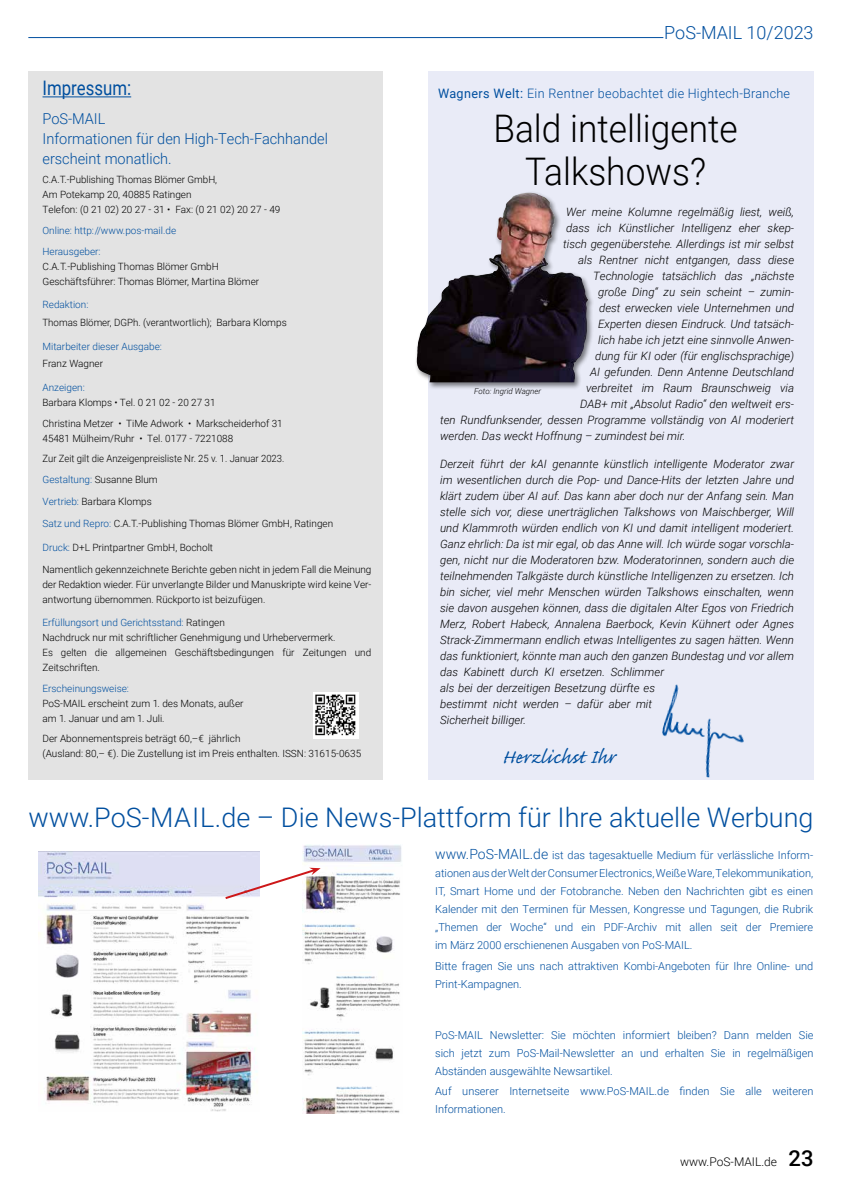
<style>
.page{position:relative;width:842px;height:1191px;background:#fff}
.page>*{position:absolute;margin:0;border:0;box-sizing:border-box;transform-origin:0 0}
.t1{font:300 38px/43px "Roboto";color:#000;text-align:center;scale:.93 1}
.t2{font:300 27px "Roboto";color:#004f9f}
.t3{font:25px "Caflisch Script Pro";color:#004f9f}
.t4{font:20px "Roboto";color:#004f9f;scale:.84 1}
.t5{font:300 18px "Roboto";color:#004f9f}
.t6{font:300 15px/20px "Roboto";color:#004f9f}
.t7{font:300 13px "Roboto";letter-spacing:.03em;color:#004f9f}
.t8{font:300 12px "Roboto";color:#000}
.t9{font:italic 300 11.5px/16px "Roboto";color:#000}
.t10{font:300 11px/18px "Roboto";color:#004f9f;text-align:justify}
.t11{font:300 10px/15px "Roboto";color:#000}
.t12{font:300 10px/20.7px "Roboto";color:#004f9f}
.t13{font:italic 300 8px "Roboto";color:#000}
.s1{color:#004f9f}
.s2{font-weight:400}
.s3{font-size:14px}
.s4{font-weight:500;font-size:22px}
</style>
<div class="page">
<div style="left:428px;top:71px;width:386px;height:709px;background:#e9ebf7"></div>
<div style="left:28px;top:71px;width:355px;height:709px;background:#e3e3e3"></div>
<img style="left:313px;top:693px;width:46px;height:45px">
<div style="left:414px;top:190px;width:181px;height:200px;background:#000;opacity:.5"></div>
<img style="left:416px;top:195px;width:172px;height:187px">
<hr style="left:43px;top:96px;width:88px;height:1px;background:#004f9f">
<hr style="left:28px;top:37px;width:635px;height:1px;background:#004f9f">
<img style="left:302px;top:845px;width:100px;height:268px">
<img style="left:39px;top:851px;width:221px;height:260px">
<img style="left:662px;top:684px;width:82px;height:94px">
<svg style="left:223px;top:867px;width:98px;height:33px"></svg>
<h3 class="t4" style="left:43px;top:74px;width:107px">Impressum:</h3>
<h3 class="t6" style="left:43px;top:108px;width:287px">PoS-MAIL<br>Informationen für den High-Tech-Fachhandel erscheint monatlich.</h3>
<p class="t11" style="left:43px;top:172px;width:239px">C.A.T.-Publishing Thomas Blömer GmbH,<br>Am Potekamp 20, 40885 Ratingen<br>Telefon: (0 21 02) 20 27 - 31 • Fax: (0 21 02) 20 27 - 49</p>
<p class="t12" style="left:43px;top:220px;width:135px">Online: http://www.pos-mail.de<br>Herausgeber:</p>
<p class="t11" style="left:43px;top:258px;width:218px">C.A.T.-Publishing Thomas Blömer GmbH<br>Geschäftsführer: Thomas Blömer, Martina Blömer</p>
<p class="t12" style="left:43px;top:294px;width:47px">Redaktion:</p>
<p class="t11" style="left:43px;top:314px;width:246px">Thomas Blömer, DGPh. (verantwortlich); Barbara Klomps</p>
<p class="t12" style="left:43px;top:335px;width:121px">Mitarbeiter dieser Ausgabe:</p>
<p class="t11" style="left:43px;top:356px;width:62px">Franz Wagner</p>
<p class="t12" style="left:43px;top:376px;width:44px">Anzeigen:</p>
<p class="t11" style="left:43px;top:391px;width:242px;line-height:20.7px">Barbara Klomps • Tel. 0 21 02 - 20 27 31<br>Christina Metzer • TiMe Adwork • Markscheiderhof 31</p>
<p class="t11" style="left:43px;top:427px;width:243px;line-height:20.7px">45481 Mülheim/Ruhr • Tel. 0177 - 7221088<br>Zur Zeit gilt die Anzeigenpreisliste Nr. 25 v. 1. Januar 2023.<br><span class="s1">Gestaltung:</span> Susanne Blum</p>
<p class="t11" style="left:43px;top:493px;width:111px"><span class="s1">Vertrieb:</span> Barbara Klomps</p>
<p class="t11" style="left:43px;top:516px;width:292px"><span class="s1">Satz und Repro:</span> C.A.T.-Publishing Thomas Blömer GmbH, Ratingen</p>
<p class="t11" style="left:43px;top:539px;width:172px"><span class="s1">Druck:</span> D+L Printpartner GmbH, Bocholt</p>
<p class="t11" style="left:43px;top:561px;width:330px;text-align:justify">Namentlich gekennzeichnete Berichte geben nicht in jedem Fall die Meinung der Redaktion wieder. Für unverlangte Bilder und Manuskripte wird keine Ver&shy;antwortung übernommen. Rückporto ist beizufügen.</p>
<p class="t11" style="left:43px;top:615px;width:330px"><span class="s1">Erfüllungsort und Gerichtsstand:</span> Ratingen<br>Nachdruck nur mit schriftlicher Genehmigung und Urhebervermerk.<br>Es gelten die allgemeinen Geschäftsbedingungen für Zeitungen und Zeitschriften.</p>
<p class="t12" style="left:43px;top:677px;width:88px">Erscheinungsweise:</p>
<p class="t11" style="left:43px;top:695px;width:203px">PoS-MAIL erscheint zum 1. des Monats, außer am 1. Januar und am 1. Juli.</p>
<p class="t11" style="left:43px;top:731px;width:320px">Der Abonnementspreis beträgt 60,–€ jährlich<br>(Ausland: 80,– €). Die Zustellung ist im Preis enthalten. ISSN: 31615-0635</p>
<h3 class="t5" style="left:664px;top:20px;width:151px">PoS-MAIL 10/2023</h3>
<p class="t7" style="left:438px;top:84px;width:354px"><span class="s2">Wagners Welt:</span> Ein Rentner beobachtet die Hightech-Branche</p>
<h1 class="t1" style="left:493px;top:106px;width:264px">Bald intelligente<br>Talkshows?</h1>
<p class="t9" style="left:566px;top:204px;width:229px">Wer meine Kolumne regelmäßig liest, weiß,</p>
<p class="t9" style="left:566px;top:220px;width:229px">dass ich Künstlicher Intelligenz eher skep-</p>
<p class="t9" style="left:563px;top:236px;width:232px">tisch gegenüberstehe. Allerdings ist mir selbst</p>
<p class="t9" style="left:578px;top:252px;width:218px">als Rentner nicht entgangen, dass diese</p>
<p class="t9" style="left:593px;top:268px;width:202px">Technologie tatsächlich das „nächste</p>
<p class="t9" style="left:598px;top:284px;width:197px">große Ding“ zu sein scheint – zumin-</p>
<p class="t9" style="left:599px;top:300px;width:197px">dest erwecken viele Unternehmen und</p>
<p class="t9" style="left:598px;top:316px;width:197px">Experten diesen Eindruck. Und tatsäch-</p>
<p class="t9" style="left:598px;top:332px;width:197px">lich habe ich jetzt eine sinnvolle Anwen-</p>
<p class="t9" style="left:595px;top:348px;width:200px">dung für KI oder (für englischsprachige)</p>
<p class="t9" style="left:590px;top:363px;width:205px">AI gefunden. Denn Antenne Deutschland</p>
<p class="t9" style="left:586px;top:379px;width:209px">verbreitet im Raum Braunschweig via</p>
<p class="t9" style="left:580px;top:395px;width:215px">DAB+ mit „Absolut Radio“ den weltweit ers-</p>
<p class="t9" style="left:440px;top:411px;width:355px">ten Rundfunksender, dessen Programme vollständig von AI moderiert</p>
<p class="t9" style="left:440px;top:427px;width:247px">werden. Das weckt Hoffnung – zumindest bei mir.</p>
<p class="t9" style="left:440px;top:455px;width:356px">Derzeit führt der kAI genannte künstlich intelligente Moderator zwar im wesentlichen durch die Pop- und Dance-Hits der letzten Jahre und klärt zudem über AI auf. Das kann aber doch nur der Anfang sein. Man stelle sich vor, diese unerträglichen Talkshows von Maischberger, Will und Klammroth würden endlich von KI und damit intelligent moderiert.<br>Ganz ehrlich: Da ist mir egal, ob das Anne will. Ich würde sogar vorschla&shy;gen, nicht nur die Moderatoren bzw. Moderatorinnen, sondern auch die teilnehmenden Talkgäste durch künstliche Intelligenzen zu ersetzen. Ich bin sicher, viel mehr Menschen würden Talkshows einschalten, wenn sie davon ausgehen können, dass die digitalen Alter Egos von Friedrich Merz, Robert Habeck, Annalena Baerbock, Kevin Kühnert oder Agnes Strack-Zimmermann endlich etwas Intelligentes zu sagen hätten. Wenn das funktioniert, könnte man auch den ganzen Bundestag und vor allem das Kabinett durch KI ersetzen. Schlimmer<br>als bei der derzeitigen Besetzung dürfte es<br>bestimmt nicht werden – dafür aber mit<br>Sicherheit billiger.</p>
<p class="t13" style="left:474px;top:385px;width:68px">Foto: Ingrid Wagner</p>
<h3 class="t3" style="left:502px;top:743px;width:115px">Herzlichst Ihr</h3>
<h2 class="t2" style="left:28px;top:798px;width:787px">www.PoS-MAIL.de – Die News-Plattform für Ihre aktuelle Werbung</h2>
<p class="t10" style="left:435px;top:846px;width:380px"><span class="s3">www.PoS-MAIL.de</span> ist das tagesaktuelle Medium für verlässliche Inform&shy;ationen aus der Welt der Consumer Electronics, Weiße Ware, Telekommunikation, IT, Smart Home und der Fotobranche. Neben den Nachrichten gibt es einen Kalender mit den Terminen für Messen, Kongresse und Tagungen, die Rubrik „Themen der Woche“ und ein PDF-Archiv mit allen seit der Premiere im März 2000 erschienenen Ausgaben von PoS-MAIL.</p>
<p class="t10" style="left:435px;top:957px;width:379px">Bitte fragen Sie uns nach attraktiven Kombi-Angeboten für Ihre Online- und<br>Print-Kampagnen.</p>
<p class="t10" style="left:435px;top:1025px;width:380px">PoS-MAIL Newsletter: Sie möchten informiert bleiben? Dann melden Sie sich jetzt zum PoS-Mail-Newsletter an und erhalten Sie in regelmäßigen Abständen ausgewählte Newsartikel.</p>
<p class="t10" style="left:435px;top:1082px;width:380px">Auf unserer Internetseite www.PoS-MAIL.de finden Sie alle weiteren<br>Informationen.</p>
<p class="t8" style="left:680px;top:1153px;width:135px">www.PoS-MAIL.de <span class="s4">23</span></p>
</div>
